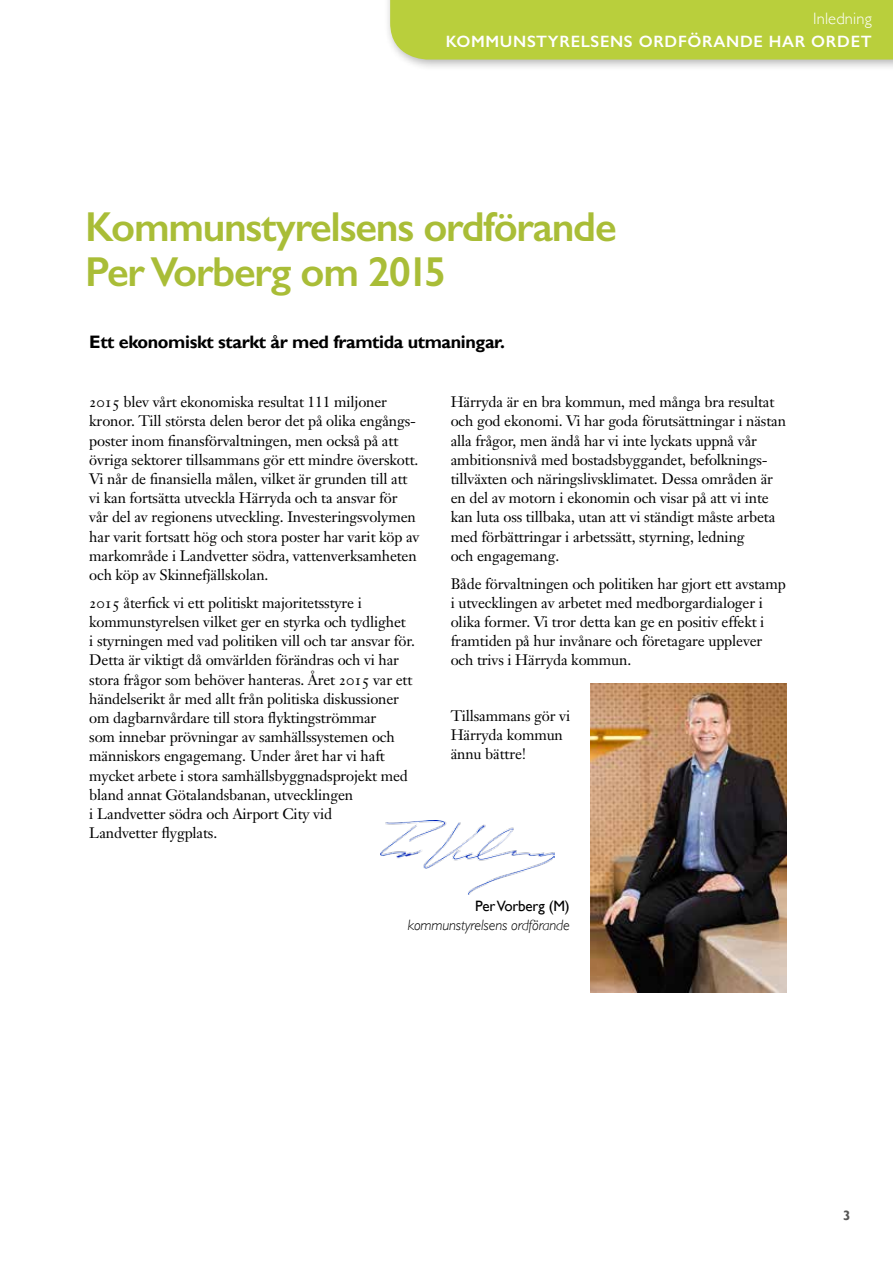
<style>
.page{position:relative;width:893px;height:1263px;background:#fff}
.page>*{position:absolute;margin:0;border:0;box-sizing:border-box;transform-origin:0 0}
.t1{font:600 42px/45px "Gill Sans";letter-spacing:-.03em;color:#a9bd37}
.t2{font:700 18px "Gill Sans";letter-spacing:-.02em;color:#000}
.t3{font:600 16.5px "Gill Sans";letter-spacing:.04em;color:#fff}
.t4{font:300 16.5px "Gill Sans";letter-spacing:.01em;color:#fff}
.t5{font:15px/19.2px "Janson Text";letter-spacing:-.01em;color:#000}
.t6{font:italic 300 15px "Gill Sans";letter-spacing:-.01em;color:#000}
.t7{font:15px "Gill Sans";letter-spacing:-.01em;color:#000}
.t8{font:700 13.5px "Gill Sans";color:#575756}
.s1{font-family:"Janson Text Roman SC"}
</style>
<div class="page">
<div style="left:384px;top:0;width:509px;height:72px;background:#000;opacity:.3"></div>
<div style="left:390px;top:0;width:503px;height:60px;background:#b9cf3c"></div>
<img style="left:381px;top:821px;width:173px;height:73px">
<img style="left:590px;top:684px;width:197px;height:309px">
<p class="t4" style="left:813px;top:6px;width:60px">Inledning</p>
<p class="t3" style="left:446px;top:32px;width:428px">KOMMUNSTYRELSENS ORDFÖRANDE HAR ORDET</p>
<h1 class="t1" style="left:85px;top:204px;width:533px">Kommunstyrelsens ordförande<br>Per Vorberg om 2015</h1>
<p class="t2" style="left:89px;top:331px;width:417px">Ett ekonomiskt starkt år med framtida utmaningar.</p>
<p class="t5" style="left:89px;top:392px;width:332px"><span class="s1">2015</span> blev vårt ekonomiska resultat 111 miljoner kronor. Till största delen beror det på olika engångs&shy;poster inom finansförvaltningen, men också på att övriga sektorer tillsammans gör ett mindre överskott.<br>Vi når de finansiella målen, vilket är grunden till att vi kan fortsätta utveckla Härryda och ta ansvar för vår del av regionens utveckling. Investeringsvolymen har varit fortsatt hög och stora poster har varit köp av markområde i Landvetter södra, vattenverksamheten och köp av Skinnefjällskolan.</p>
<p class="t5" style="left:89px;top:593px;width:327px"><span class="s1">2015</span> återfick vi ett politiskt majoritetsstyre i kommunstyrelsen vilket ger en styrka och tydlighet<br>i styrningen med vad politiken vill och tar ansvar för.<br>Detta är viktigt då omvärlden förändras och vi har stora frågor som behöver hanteras. Året <span class="s1">2015</span> var ett händelserikt år med allt från politiska diskussioner om dagbarnvårdare till stora flyktingströmmar<br>som innebar prövningar av samhällssystemen och människors engagemang. Under året har vi haft mycket arbete i stora samhällsbyggnadsprojekt med bland annat Götalandsbanan, utvecklingen<br>i Landvetter södra och Airport City vid<br>Landvetter flygplats.</p>
<p class="t5" style="left:451px;top:392px;width:337px">Härryda är en bra kommun, med många bra resultat och god ekonomi. Vi har goda förutsättningar i nästan alla frågor, men ändå har vi inte lyckats uppnå vår ambitionsnivå med bostadsbyggandet, befolknings&shy;tillväxten och näringslivsklimatet. Dessa områden är en del av motorn i ekonomin och visar på att vi inte kan luta oss tillbaka, utan att vi ständigt måste arbeta med förbättringar i arbetssätt, styrning, ledning<br>och engagemang.</p>
<p class="t5" style="left:451px;top:574px;width:337px">Både förvaltningen och politiken har gjort ett avstamp i utvecklingen av arbetet med medborgardialoger i olika former. Vi tror detta kan ge en positiv effekt i framtiden på hur invånare och företagare upplever och trivs i Härryda kommun.</p>
<p class="t5" style="left:451px;top:706px;width:121px">Tillsammans gör vi<br>Härryda kommun ännu bättre!</p>
<p class="t7" style="left:475px;top:897px;width:96px">Per Vorberg (M)</p>
<p class="t6" style="left:408px;top:916px;width:163px">kommunstyrelsens ordförande</p>
<p class="t8" style="left:843px;top:1207px;width:9px">3</p>
</div>
